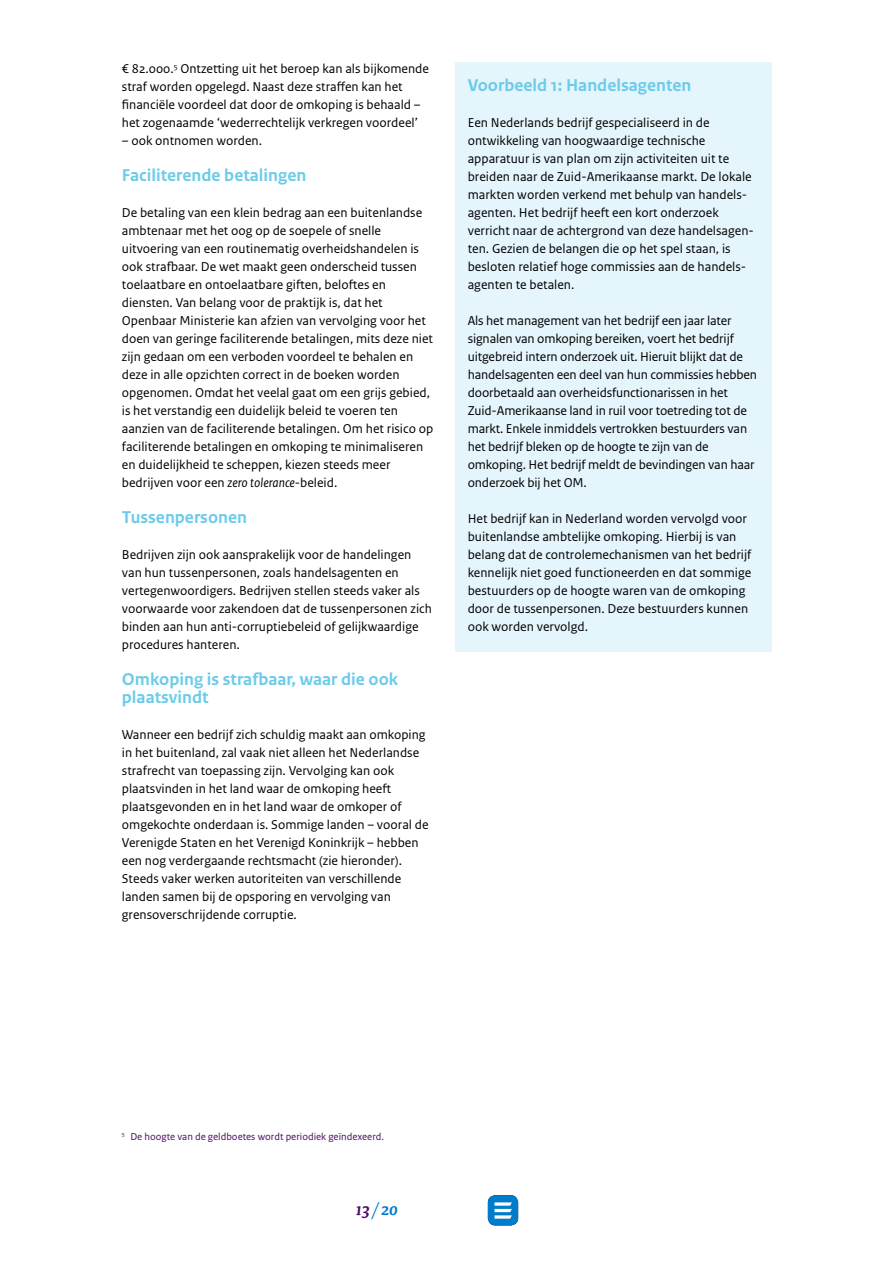
<style>
.page{position:relative;width:893px;height:1263px;background:#fff}
.page>*{position:absolute;margin:0;border:0;box-sizing:border-box;transform-origin:0 0}
.t1{font:700 18px/18px "Rijksoverheid Sans Text";color:#6dcbe9}
.t2{font:italic 700 18px "Rijksoverheid Serif";color:#007ccb}
.t3{font:13.5px/18px "Rijksoverheid Sans Text";color:#000}
.t4{font:10.5px "Rijksoverheid Sans Text";color:#4b0c61}
.s1{font-style:italic}
.s2{color:#4b0c61}
</style>
<div class="page">
<div style="left:455px;top:62px;width:316px;height:590px;background:#e4f5fb"></div>
<div style="left:488px;top:1195px;width:30px;height:30px;background:#007ccb;border-radius:8px"></div>
<svg style="left:494px;top:1202px;width:18px;height:16px"></svg>
<p class="t3" style="left:122px;top:60px;width:309px">€ 82.000.<sup>5</sup> Ontzetting uit het beroep kan als bijkomende straf worden opgelegd. Naast deze straffen kan het financiële voordeel dat door de omkoping is behaald – het zogenaamde ‘wederrechtelijk verkregen voordeel’</p>
<p class="t3" style="left:122px;top:132px;width:142px">– ook ontnomen worden.</p>
<h1 class="t1" style="left:122px;top:167px;width:186px">Faciliterende betalingen</h1>
<p class="t3" style="left:122px;top:204px;width:313px">De betaling van een klein bedrag aan een buitenlandse ambtenaar met het oog op de soepele of snelle uitvoering van een routinematig overheidshandelen is ook strafbaar. De wet maakt geen onderscheid tussen toelaatbare en ontoelaatbare giften, beloftes en diensten. Van belang voor de praktijk is, dat het Openbaar Ministerie kan afzien van vervolging voor het doen van geringe faciliterende betalingen, mits deze niet zijn gedaan om een verboden voordeel te behalen en deze in alle opzichten correct in de boeken worden opgenomen. Omdat het veelal gaat om een grijs gebied, is het verstandig een duidelijk beleid te voeren ten aanzien van de faciliterende betalingen. Om het risico op faciliterende betalingen en omkoping te minimaliseren en duidelijkheid te scheppen, kiezen steeds meer bedrijven voor een <span class="s1">zero tolerance</span>-beleid.</p>
<h1 class="t1" style="left:122px;top:509px;width:127px">Tussenpersonen</h1>
<p class="t3" style="left:122px;top:546px;width:311px">Bedrijven zijn ook aansprakelijk voor de handelingen van hun tussenpersonen, zoals handelsagenten en vertegenwoordigers. Bedrijven stellen steeds vaker als voorwaarde voor zakendoen dat de tussenpersonen zich binden aan hun anti-corruptiebeleid of gelijkwaardige procedures hanteren.</p>
<h1 class="t1" style="left:122px;top:671px;width:278px">Omkoping is strafbaar, waar die ook plaatsvindt</h1>
<p class="t3" style="left:122px;top:726px;width:308px">Wanneer een bedrijf zich schuldig maakt aan omkoping in het buitenland, zal vaak niet alleen het Nederlandse strafrecht van toepassing zijn. Vervolging kan ook plaatsvinden in het land waar de omkoping heeft plaatsgevonden en in het land waar de omkoper of omgekochte onderdaan is. Sommige landen – vooral de Verenigde Staten en het Verenigd Koninkrijk – hebben een nog verdergaande rechtsmacht (zie hieronder).<br>Steeds vaker werken autoriteiten van verschillende landen samen bij de opsporing en vervolging van grensoverschrijdende corruptie.</p>
<h1 class="t1" style="left:468px;top:77px;width:225px">Voorbeeld 1: Handelsagenten</h1>
<p class="t3" style="left:468px;top:114px;width:288px">Een Nederlands bedrijf gespecialiseerd in de ontwikkeling van hoogwaardige technische apparatuur is van plan om zijn activiteiten uit te breiden naar de Zuid-Amerikaanse markt. De lokale markten worden verkend met behulp van handels&shy;agenten. Het bedrijf heeft een kort onderzoek verricht naar de achtergrond van deze handelsagen&shy;ten. Gezien de belangen die op het spel staan, is besloten relatief hoge commissies aan de handels&shy;agenten te betalen.</p>
<p class="t3" style="left:468px;top:312px;width:291px">Als het management van het bedrijf een jaar later signalen van omkoping bereiken, voert het bedrijf uitgebreid intern onderzoek uit. Hieruit blijkt dat de handelsagenten een deel van hun commissies hebben doorbetaald aan overheidsfunctionarissen in het Zuid-Amerikaanse land in ruil voor toetreding tot de markt. Enkele inmiddels vertrokken bestuurders van het bedrijf bleken op de hoogte te zijn van de omkoping. Het bedrijf meldt de bevindingen van haar onderzoek bij het OM.</p>
<p class="t3" style="left:468px;top:510px;width:285px">Het bedrijf kan in Nederland worden vervolgd voor buitenlandse ambtelijke omkoping. Hierbij is van belang dat de controlemechanismen van het bedrijf kennelijk niet goed functioneerden en dat sommige bestuurders op de hoogte waren van de omkoping door de tussenpersonen. Deze bestuurders kunnen ook worden vervolgd.</p>
<p class="t4" style="left:122px;top:1130px;width:264px"><sup>5</sup> De hoogte van de geldboetes wordt periodiek geïndexeerd.</p>
<h1 class="t2" style="left:356px;top:1198px;width:44px"><span class="s2">13</span> / 20</h1>
</div>
